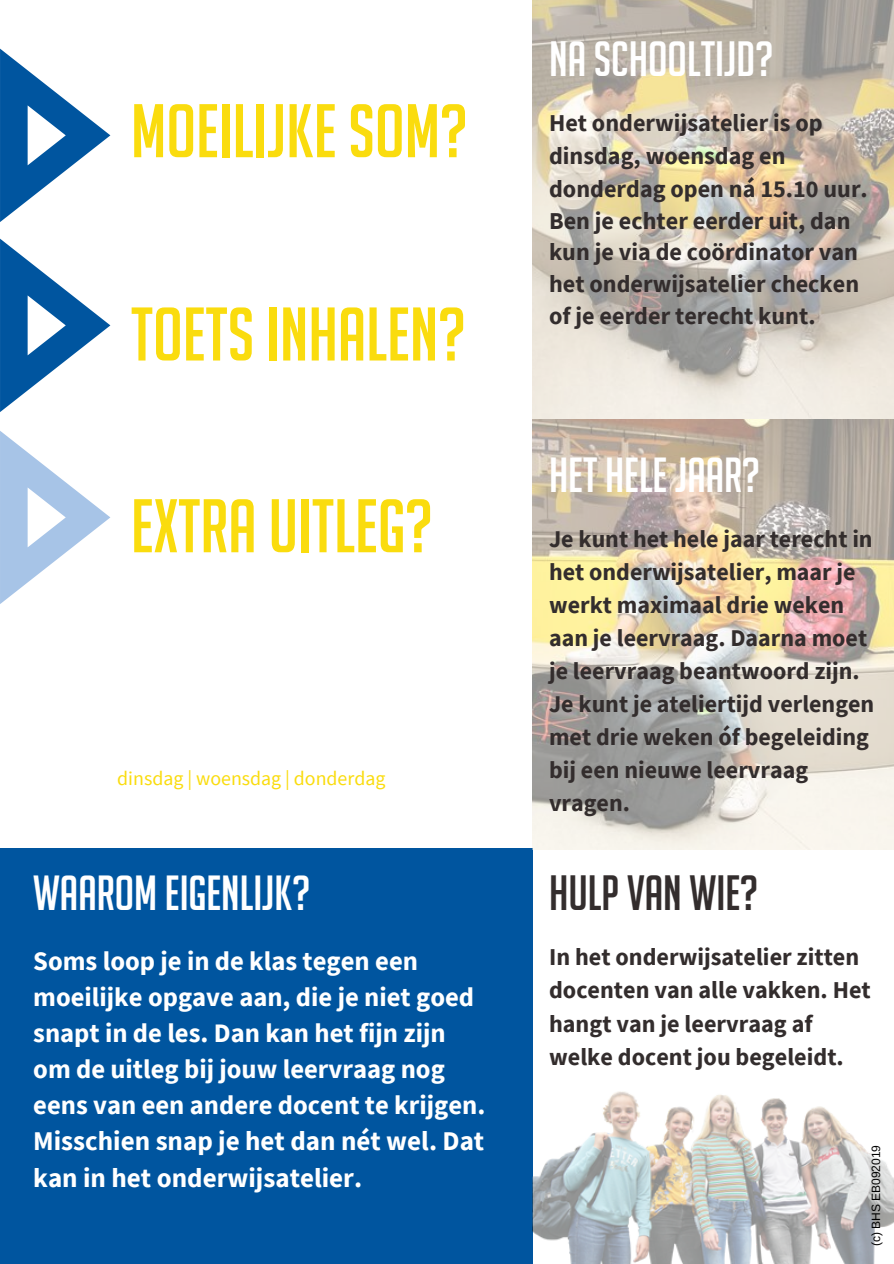
<style>
.page{position:relative;width:894px;height:1264px;background:#fff}
.page>*{position:absolute;margin:0;border:0;box-sizing:border-box;transform-origin:0 0}
.t1{font:73.95px "Big Noodle Titling";color:#fadc0e}
.t2{font:48.3px "Big Noodle Titling";color:#fff}
.t3{font:48.3px "Big Noodle Titling";color:#332d2d}
.t4{font:48px "Big Noodle Titling";color:#fff}
.t5{font:700 27px/36.2px "Source Sans Pro";color:#fff}
.t6{font:700 26.55px/36.2px "Source Sans Pro";color:#fff}
.t7{font:700 24.15px/32.2px "Source Sans Pro";color:#332d2d}
.t8{font:700 24px/33px "Source Sans Pro";color:#332d2d}
.t9{font:19.8px "Source Sans Pro";color:#fadc0e}
.t10{font:12px "Arimo";color:#000}
</style>
<div class="page">
<svg style="left:0;top:49px;width:110px;height:173px"></svg>
<svg style="left:0;top:239px;width:110px;height:173px"></svg>
<svg style="left:0;top:431px;width:110px;height:173px"></svg>
<div style="left:0;top:848px;width:532px;height:415px;background:#00559f"></div>
<img style="left:532px;top:0;width:361px;height:1263px">
<h1 class="t1" style="left:131px;top:91px;width:338px">MOEILIJKE SOM?</h1>
<h1 class="t1" style="left:131px;top:294px;width:336px">TOETS INHALEN?</h1>
<h1 class="t1" style="left:131px;top:486px;width:303px">EXTRA UITLEG?</h1>
<p class="t9" style="left:117px;top:765px;width:269px">dinsdag | woensdag | donderdag</p>
<h3 class="t4" style="left:33px;top:866px;width:279px">WAAROM EIGENLIJK?</h3>
<p class="t6" style="left:33px;top:942px;width:453px">Soms loop je in de klas tegen een moeilijke opgave aan, die je niet goed snapt in de les. Dan kan het fijn zijn om de uitleg bij jouw leervraag nog eens van een andere docent te krijgen.</p>
<p class="t5" style="left:33px;top:1122px;width:452px">Misschien snap je het dan nét wel. Dat kan in het onderwijsatelier.</p>
<h2 class="t2" style="left:549px;top:32px;width:226px">NA SCHOOLTIJD?</h2>
<p class="t7" style="left:549px;top:106px;width:320px">Het onderwijsatelier is op dinsdag, woensdag en donderdag open ná 15.10 uur.<br>Ben je echter eerder uit, dan kun je via de coördinator van het onderwijsatelier checken of je eerder terecht kunt.</p>
<h3 class="t4" style="left:549px;top:449px;width:213px">HET HELE JAAR?</h3>
<p class="t8" style="left:549px;top:521px;width:327px">Je kunt het hele jaar terecht in het onderwijsatelier, maar je werkt maximaal drie weken aan je leervraag. Daarna moet je leervraag beantwoord zijn.<br>Je kunt je ateliertijd verlengen met drie weken óf begeleiding bij een nieuwe leervraag vragen.</p>
<h2 class="t3" style="left:549px;top:867px;width:211px">HULP VAN WIE?</h2>
<p class="t7" style="left:549px;top:939px;width:323px;line-height:33.2px">In het onderwijsatelier zitten docenten van alle vakken. Het hangt van je leervraag af welke docent jou begeleidt.</p>
<p class="t10" style="left:869px;top:1246px;width:103px;rotate:-90deg">(c) BHS EB092019</p>
</div>
